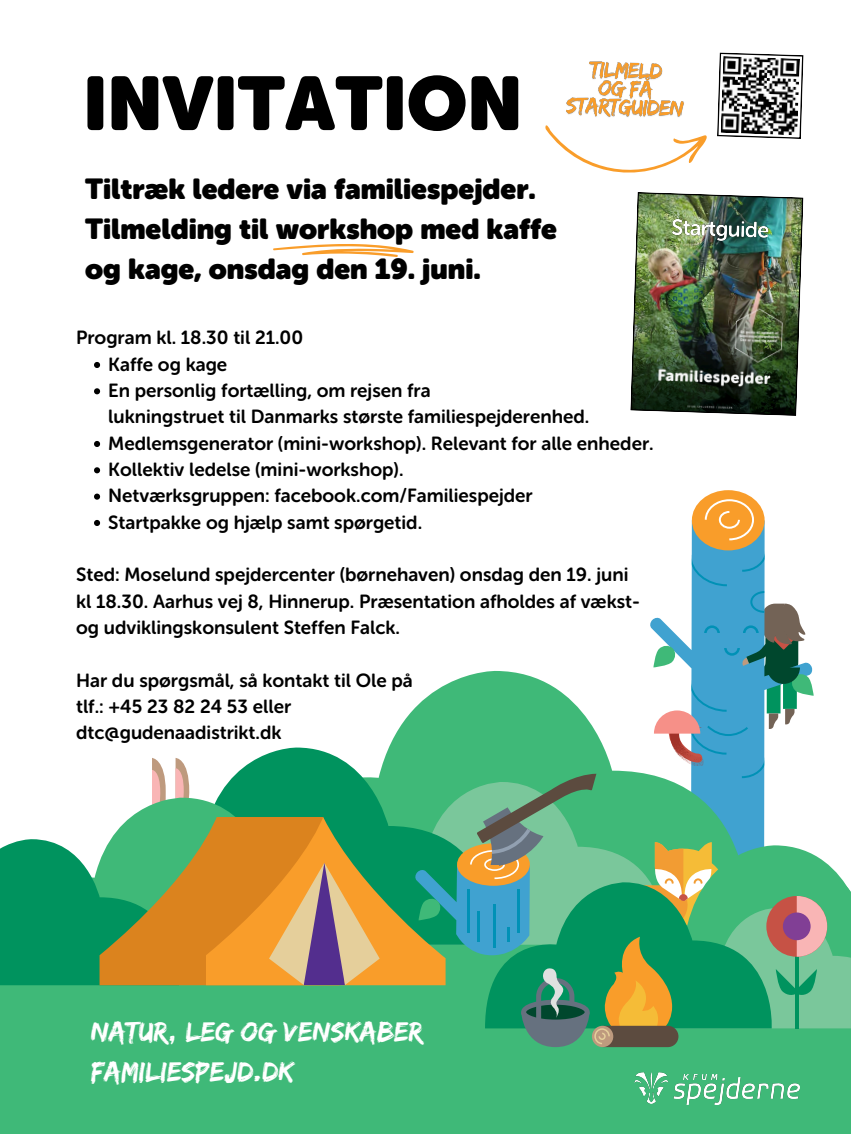
<style>
.page{position:relative;width:851px;height:1134px;background:#fff}
.page>*{position:absolute;margin:0;border:0;box-sizing:border-box;transform-origin:0 0}
.t1{font:75px "Museo Sans Rounded";color:#000}
.t2{font:28.85px/40.1px "Edo";color:#fff}
.t3{font:28.55px/39.8px "Museo Sans Rounded";color:#000}
.t4{font:18.9px/26.4px "Museo Sans Rounded 700";color:#000}
</style>
<div class="page">
<div style="left:0;top:916px;width:850px;height:218px;background:#3fb978"></div>
<svg style="left:717px;top:52px;width:86px;height:87px"></svg>
<svg style="left:94px;top:362px;width:6px;height:6px"></svg>
<svg style="left:94px;top:388px;width:6px;height:6px"></svg>
<svg style="left:94px;top:441px;width:6px;height:6px"></svg>
<svg style="left:94px;top:467px;width:6px;height:6px"></svg>
<svg style="left:94px;top:494px;width:6px;height:6px"></svg>
<svg style="left:94px;top:520px;width:6px;height:6px"></svg>
<svg style="left:691px;top:520px;width:74px;height:29px"></svg>
<div style="left:691px;top:490px;width:73px;height:60px;background:#f99d2a;border-radius:50%"></div>
<svg style="left:703px;top:498px;width:52px;height:43px"></svg>
<svg style="left:389px;top:708px;width:26px;height:39px"></svg>
<svg style="left:218px;top:747px;width:197px;height:70px;fill:#00935e"></svg>
<svg style="left:207px;top:797px;width:164px;height:20px;background:#099762"></svg>
<svg style="left:0;top:758px;width:207px;height:227px"></svg>
<svg style="left:99px;top:817px;width:107px;height:168px;background:#8b9d4e"></svg>
<svg style="left:206px;top:817px;width:209px;height:168px;background:#ad9033"></svg>
<svg style="left:269px;top:863px;width:110px;height:122px;background:#c99866"></svg>
<svg style="left:415px;top:549px;width:435px;height:498px"></svg>
<div style="left:782px;top:912px;width:28px;height:28px;background:#813f95;border-radius:50%"></div>
<img style="left:634px;top:1073px;width:165px;height:32px">
<img style="left:630px;top:192px;width:173px;height:224px">
<img style="left:720px;top:56px;width:80px;height:79px">
<svg style="left:273px;top:244px;width:140px;height:13px"></svg>
<svg style="left:545px;top:125px;width:162px;height:48px"></svg>
<img style="left:566px;top:61px;width:118px;height:56px">
<img style="left:669px;top:214px;width:102px;height:31px">
<h6 class="t1" style="left:83px;top:60px;width:440px">INVITATION</h6>
<p class="t3" style="left:85px;top:169px;width:473px">Tiltræk ledere via familiespejder.<br>Tilmelding til workshop med kaffe og kage, onsdag den 19. juni.</p>
<p class="t4" style="left:76px;top:325px;width:228px">Program kl. 18.30 til 21.00</p>
<p class="t4" style="left:108px;top:351px;width:120px">Kaffe og kage</p>
<h1 class="t4" style="left:108px;top:377px;width:482px">En personlig fortælling, om rejsen fra<br>lukningstruet til Danmarks største familiespejderenhed.</h1>
<p class="t4" style="left:108px;top:430px;width:546px">Medlemsgenerator (mini-workshop). Relevant for alle enheder.</p>
<h2 class="t4" style="left:108px;top:456px;width:297px">Kollektiv ledelse (mini-workshop).</h2>
<p class="t4" style="left:108px;top:483px;width:426px">Netværksgruppen: facebook.com/Familiespejder</p>
<p class="t4" style="left:108px;top:509px;width:315px">Startpakke og hjælp samt spørgetid.</p>
<h6 class="t4" style="left:76px;top:562px;width:565px">Sted: Moselund spejdercenter (børnehaven) onsdag den 19. juni kl 18.30. Aarhus vej 8, Hinnerup. Præsentation afholdes af vækst&shy;og udviklingskonsulent Steffen Falck.</h6>
<p class="t4" style="left:76px;top:667px;width:338px">Har du spørgsmål, så kontakt til Ole på tlf.: +45 23 82 24 53 eller dtc@gudenaadistrikt.dk</p>
<h6 class="t2" style="left:91px;top:1011px;width:333px">NATUR, LEG OG VENSKABER<br>FAMILIESPEJD.DK</h6>
</div>
